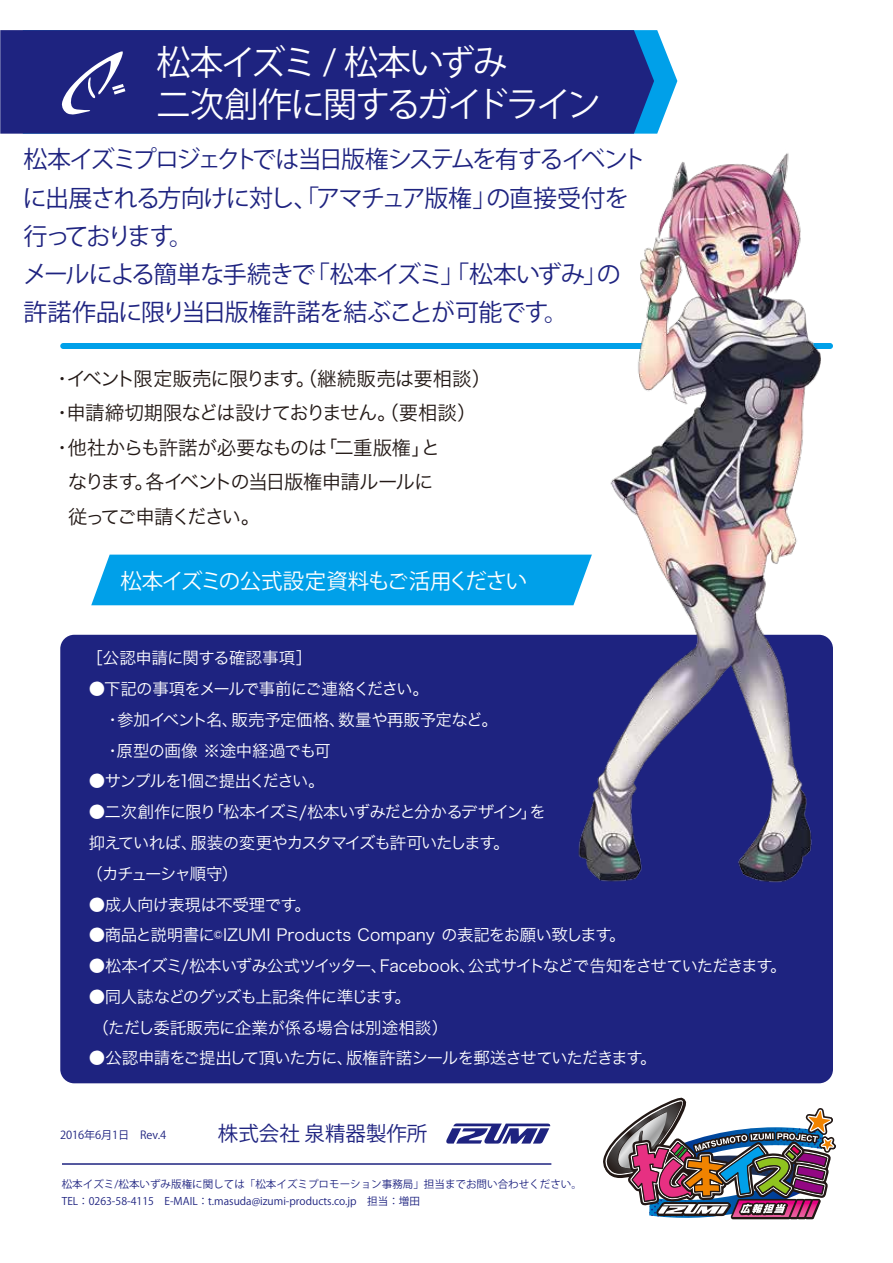
<style>
.page{position:relative;width:893px;height:1263px;background:#fff}
.page>*{position:absolute;margin:0;border:0;box-sizing:border-box;transform-origin:0 0}
.t1{font:34.5px/42px "Shin Go Bold 90 ms RKSJ H";letter-spacing:-.07em;color:#fff}
.t2{font:24px/38.2px "Shin Go Bold 90 ms RKSJ H";letter-spacing:-.065em;color:#1e2380}
.t3{font:21.45px "Shin Go Bold 90 ms RKSJ H";letter-spacing:-.06em;color:#fff}
.t4{font:20.4px "Shin Go Bold 90 ms RKSJ H";color:#1e2380}
.t5{font:19.5px "Hira Kaku Pro W3";letter-spacing:-.065em;color:#221815}
.t6{font:19.5px "Hira Kaku Pro W3";letter-spacing:-.035em;color:#221815}
.t7{font:19.5px "Hira Kaku Pro W3";letter-spacing:-.115em;color:#221815}
.t8{font:16.5px/30.8px "Hira Kaku Pro W3";letter-spacing:-.045em;color:#fff}
.t9{font:16.5px/30.8px "Hira Kaku Pro W3";letter-spacing:-.075em;color:#fff}
.t10{font:16.5px "Hira Kaku Pro W3";letter-spacing:-.005em;color:#fff}
.t11{font:16.5px "Hira Kaku Pro W3";letter-spacing:-.11em;color:#fff}
.t12{font:11.1px "Shin Go regular 90 ms RKSJ H";letter-spacing:-.01em;color:#1e2380}
.t13{font:10.5px/17px "Shin Go Medium 90 ms RKSJ H";color:#1e2380}
</style>
<div class="page">
<svg style="left:597px;top:1073px;width:239px;height:147px"></svg>
<svg style="left:654px;top:30px;width:23px;height:104px;fill:#00a0e9"></svg>
<div style="left:0;top:30px;width:654px;height:104px;background:#1e2380"></div>
<svg style="left:61px;top:50px;width:64px;height:65px"></svg>
<div style="left:91px;top:555px;width:365px;height:50px;background:#00a0e9"></div>
<div style="left:60px;top:635px;width:773px;height:448px;background:#1e2380;border-radius:14px"></div>
<div style="left:60px;top:343px;width:773px;height:6px;background:#00a0e9;border-radius:3px"></div>
<hr style="left:62px;top:1163px;width:489px;height:2px;background:#1e2380">
<svg style="left:446px;top:1123px;width:104px;height:20px"></svg>
<img style="left:456px;top:153px;width:377px;height:730px">
<h1 class="t1" style="left:157px;top:42px;width:446px">松本イズミ / 松本いずみ<br>二次創作に関するガイドライン</h1>
<h2 class="t2" style="left:23px;top:141px;width:625px">松本イズミプロジェクトでは当日版権システムを有するイベントに出展される方向けに対し、「アマチュア版権」の直接受付を行っております。<br>メールによる簡単な手続きで「松本イズミ」「松本いずみ」の許諾作品に限り当日版権許諾を結ぶことが可能です。</h2>
<p class="t5" style="left:53px;top:361px;width:440px">・イベント限定販売に限ります。（継続販売は要相談）</p>
<p class="t5" style="left:53px;top:395px;width:426px">・申請締切期限などは設けておりません。（要相談）</p>
<p class="t6" style="left:53px;top:430px;width:389px">・他社からも許諾が必要なものは「二重版権」と</p>
<p class="t5" style="left:68px;top:464px;width:367px">なります。各イベントの当日版権申請ルールに</p>
<p class="t7" style="left:68px;top:499px;width:194px">従ってご申請ください。</p>
<h3 class="t3" style="left:121px;top:568px;width:408px">松本イズミの公式設定資料もご活用ください</h3>
<p class="t8" style="left:87px;top:642px;width:227px">［公認申請に関する確認事項］</p>
<p class="t8" style="left:89px;top:672px;width:411px">●下記の事項をメールで事前にご連絡ください。<br>　・参加イベント名、販売予定価格、数量や再販予定など。　・原型の画像 ※途中経過でも可</p>
<p class="t11" style="left:89px;top:767px;width:238px">●サンプルを1個ご提出ください。</p>
<p class="t9" style="left:87px;top:795px;width:461px">●二次創作に限り「松本イズミ/松本いずみだと分かるデザイン」を抑えていれば、服装の変更やカスタマイズも許可いたします。<br>（カチューシャ順守）</p>
<p class="t8" style="left:89px;top:888px;width:224px">●成人向け表現は不受理です。</p>
<p class="t10" style="left:89px;top:920px;width:538px">●商品と説明書に©IZUMI Products Company の表記をお願い致します。</p>
<p class="t8" style="left:89px;top:949px;width:700px">●松本イズミ/松本いずみ公式ツイッター、Facebook、公式サイトなどで告知をさせていただきます。</p>
<p class="t8" style="left:89px;top:980px;width:361px">●同人誌などのグッズも上記条件に準じます。<br>（ただし委託販売に企業が係る場合は別途相談）</p>
<p class="t8" style="left:89px;top:1041px;width:569px">●公認申請をご提出して頂いた方に、版権許諾シールを郵送させていただきます。</p>
<p class="t12" style="left:60px;top:1128px;width:108px">2016年6月1日　Rev.4</p>
<p class="t4" style="left:218px;top:1122px;width:211px">株式会社 泉精器製作所</p>
<p class="t13" style="left:62px;top:1176px;width:522px">松本イズミ/松本いずみ版権に関しては「松本イズミプロモーション事務局」担当までお問い合わせください。<br>TEL：0263-58-4115　E-MAIL：t.masuda@izumi-products.co.jp　担当：増田</p>
</div>
